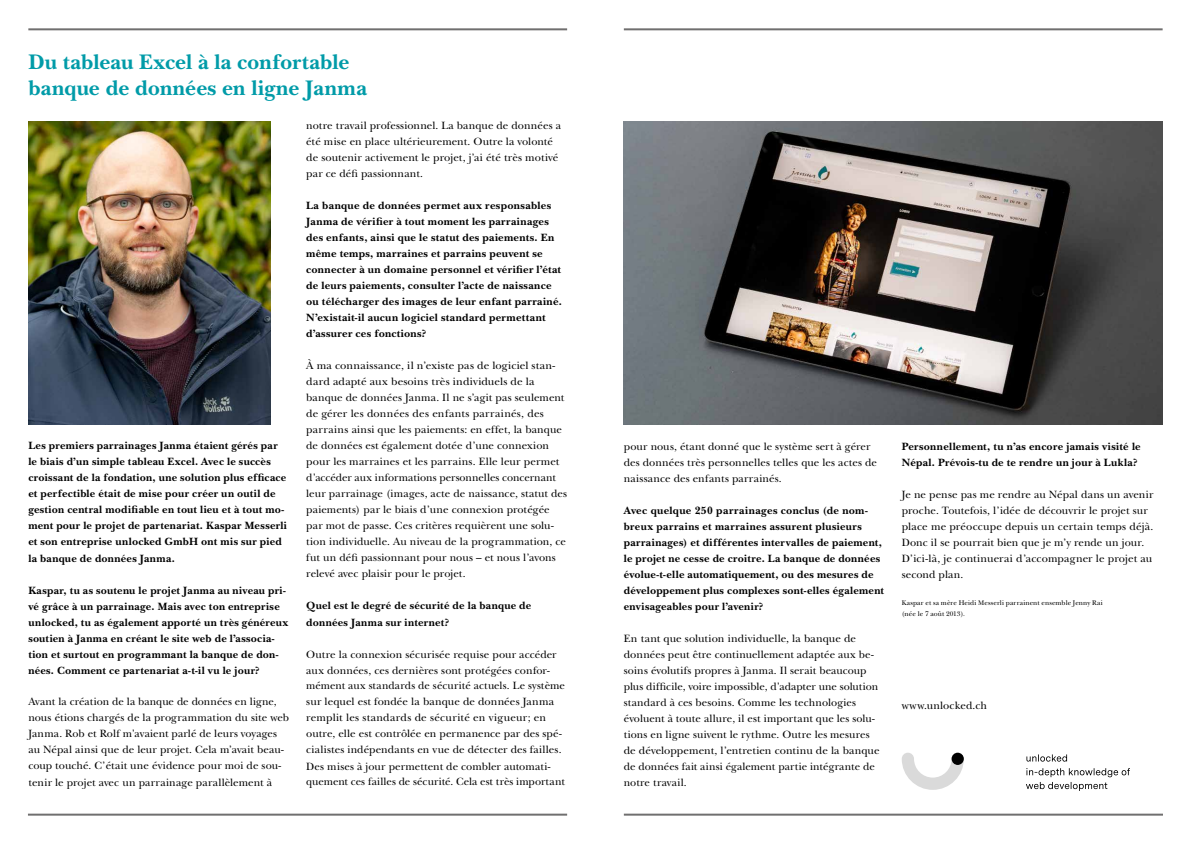
<style>
.page{position:relative;width:1191px;height:842px;background:#fff}
.page>*{position:absolute;margin:0;border:0;box-sizing:border-box;transform-origin:0 0}
.t1{font:700 22px/26px "New Baskerville Std";color:#009ba8}
.t2{font:11px/16px "New Baskerville Std";letter-spacing:.005em;color:#000}
.t3{font:700 11px/16px "New Baskerville Std";letter-spacing:.02em;color:#000}
.t4{font:7px/11px "New Baskerville Std";letter-spacing:.01em;color:#000}
</style>
<div class="page">
<hr style="left:28px;top:28px;width:539px;height:2px;background:#706f6f">
<hr style="left:624px;top:28px;width:538px;height:2px;background:#706f6f">
<hr style="left:624px;top:814px;width:539px;height:2px;background:#706f6f">
<hr style="left:28px;top:814px;width:539px;height:2px;background:#706f6f">
<img style="left:28px;top:122px;width:243px;height:303px">
<img style="left:624px;top:122px;width:538px;height:303px">
<svg style="left:902px;top:753px;width:61px;height:37px"></svg>
<svg style="left:1026px;top:768px;width:104px;height:23px"></svg>
<svg style="left:1026px;top:754px;width:41px;height:8px"></svg>
<div style="left:951px;top:753px;width:12px;height:12px;background:#000;border-radius:50%"></div>
<h1 class="t1" style="left:28px;top:49px;width:340px">Du tableau Excel à la confortable banque de données en ligne Janma</h1>
<p class="t3" style="left:28px;top:438px;width:260px">Les premiers parrainages Janma étaient gérés par le biais d’un simple tableau Excel. Avec le succès croissant de la fondation, une solution plus efficace et perfectible était de mise pour créer un outil de gestion central modifiable en tout lieu et à tout mo&shy;ment pour le projet de partenariat. Kaspar Messerli et son entreprise unlocked GmbH ont mis sur pied la banque de données Janma.</p>
<p class="t3" style="left:28px;top:582px;width:261px">Kaspar, tu as soutenu le projet Janma au niveau pri&shy;vé grâce à un parrainage. Mais avec ton entreprise unlocked, tu as également apporté un très généreux soutien à Janma en créant le site web de l’associa&shy;tion et surtout en programmant la banque de don&shy;nées. Comment ce partenariat a-t-il vu le jour?</p>
<p class="t2" style="left:28px;top:694px;width:262px">Avant la création de la banque de données en ligne, nous étions chargés de la programmation du site web Janma. Rob et Rolf m’avaient parlé de leurs voyages au Népal ainsi que de leur projet. Cela m’avait beau&shy;coup touché. C’était une évidence pour moi de sou&shy;tenir le projet avec un parrainage parallèlement à</p>
<p class="t2" style="left:306px;top:118px;width:256px">notre travail professionnel. La banque de données a été mise en place ultérieurement. Outre la volonté de soutenir activement le projet, j’ai été très motivé par ce défi passionnant.</p>
<p class="t3" style="left:306px;top:198px;width:257px">La banque de données permet aux responsables Janma de vérifier à tout moment les parrainages des enfants, ainsi que le statut des paiements. En même temps, marraines et parrains peuvent se connecter à un domaine personnel et vérifier l’état de leurs paiements, consulter l’acte de naissance ou télécharger des images de leur enfant parrainé.<br>N’existait-il aucun logiciel standard permettant d’assurer ces fonctions?</p>
<p class="t2" style="left:306px;top:358px;width:262px">À ma connaissance, il n’existe pas de logiciel stan&shy;dard adapté aux besoins très individuels de la banque de données Janma. Il ne s’agit pas seulement de gérer les données des enfants parrainés, des parrains ainsi que les paiements: en effet, la banque de données est également dotée d’une connexion pour les marraines et les parrains. Elle leur permet d’accéder aux informations personnelles concernant leur parrainage (images, acte de naissance, statut des paiements) par le biais d’une connexion protégée par mot de passe. Ces critères requièrent une solu&shy;tion individuelle. Au niveau de la programmation, ce fut un défi passionnant pour nous – et nous l’avons relevé avec plaisir pour le projet.</p>
<p class="t3" style="left:306px;top:598px;width:227px">Quel est le degré de sécurité de la banque de données Janma sur internet?</p>
<p class="t2" style="left:306px;top:646px;width:260px">Outre la connexion sécurisée requise pour accéder aux données, ces dernières sont protégées confor&shy;mément aux standards de sécurité actuels. Le système sur lequel est fondée la banque de données Janma remplit les standards de sécurité en vigueur; en outre, elle est contrôlée en permanence par des spé&shy;cialistes indépendants en vue de détecter des failles.<br>Des mises à jour permettent de combler automati&shy;quement ces failles de sécurité. Cela est très important</p>
<p class="t2" style="left:624px;top:438px;width:255px">pour nous, étant donné que le système sert à gérer des données très personnelles telles que les actes de naissance des enfants parrainés.</p>
<p class="t3" style="left:624px;top:502px;width:262px">Avec quelque 250 parrainages conclus (de nom&shy;breux parrains et marraines assurent plusieurs parrainages) et différentes intervalles de paiement, le projet ne cesse de croitre. La banque de données évolue-t-elle automatiquement, ou des mesures de développement plus complexes sont-elles également envisageables pour l’avenir?</p>
<p class="t2" style="left:624px;top:630px;width:257px">En tant que solution individuelle, la banque de données peut être continuellement adaptée aux be&shy;soins évolutifs propres à Janma. Il serait beaucoup plus difficile, voire impossible, d’adapter une solution standard à ces besoins. Comme les technologies évoluent à toute allure, il est important que les solu&shy;tions en ligne suivent le rythme. Outre les mesures de développement, l’entretien continu de la banque de données fait ainsi également partie intégrante de notre travail.</p>
<p class="t3" style="left:901px;top:438px;width:240px">Personnellement, tu n’as encore jamais visité le<br>Népal. Prévois-tu de te rendre un jour à Lukla?</p>
<p class="t2" style="left:901px;top:486px;width:253px">Je ne pense pas me rendre au Népal dans un avenir proche. Toutefois, l’idée de découvrir le projet sur place me préoccupe depuis un certain temps déjà.<br>Donc il se pourrait bien que je m’y rende un jour.<br>D’ici-là, je continuerai d’accompagner le projet au second plan.</p>
<p class="t4" style="left:901px;top:597px;width:203px">Kaspar et sa mère Heidi Messerli parrainent ensemble Jenny Rai (née le 7 août 2013).</p>
<p class="t2" style="left:901px;top:697px;width:87px">www.unlocked.ch</p>
</div>
